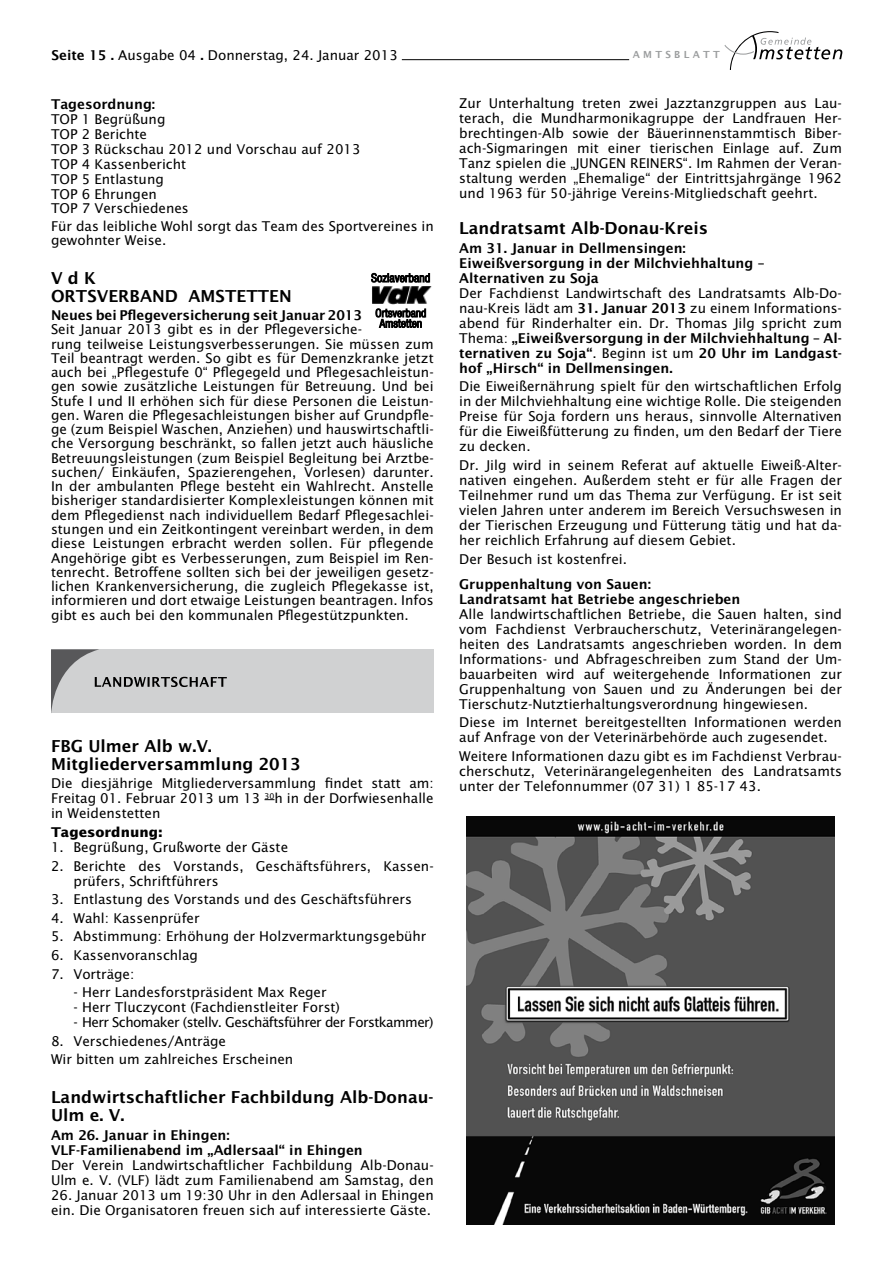
<style>
.page{position:relative;width:893px;height:1263px;background:#fff}
.page>*{position:absolute;margin:0;border:0;box-sizing:border-box;transform-origin:0 0}
.t1{font:16.5px/18px "Lucida Sans Demibold Roman";color:#000}
.t2{font:13.5px/15px "Lucida Sans";color:#000}
.t3{font:13.5px/15px "Lucida Sans Demibold Roman";color:#000}
.t4{font:13.5px "Lucida Sans";letter-spacing:-.04em;color:#000}
.t5{font:700 13.5px "Lucida Sans";color:#000}
.t6{font:9.75px "Lucida Sans Demibold Roman";letter-spacing:.34em;color:#9c9e9f}
.s1{font-family:"Lucida Sans Demibold Roman"}
.s2{font-family:"Lucida Sans"}
</style>
<div class="page">
<svg style="left:724px;top:31px;width:118px;height:39px"></svg>
<hr style="left:402px;top:59px;width:227px;height:1px;background:#000">
<img style="left:372px;top:286px;width:59px;height:18px">
<svg style="left:371px;top:273px;width:59px;height:10px"></svg>
<svg style="left:375px;top:308px;width:51px;height:20px"></svg>
<div style="left:51px;top:649px;width:383px;height:64px;background:#d0d1d2"></div>
<svg style="left:51px;top:649px;width:176px;height:64px"></svg>
<img style="left:467px;top:817px;width:367px;height:408px">
<p class="t2" style="left:51px;top:48px;width:348px"><span class="s1">Seite 15 .</span> Ausgabe 04 <span class="s1">.</span> Donnerstag, 24. Januar 2013</p>
<p class="t6" style="left:633px;top:48px;width:89px">AMTSBLATT</p>
<p class="t3" style="left:51px;top:96px;width:106px">Tagesordnung:</p>
<p class="t2" style="left:51px;top:111px;width:311px">TOP 1 Begrüßung<br>TOP 2 Berichte<br>TOP 3 Rückschau 2012 und Vorschau auf 2013<br>TOP 4 Kassenbericht<br>TOP 5 Entlastung<br>TOP 6 Ehrungen<br>TOP 7 Verschiedenes</p>
<p class="t2" style="left:51px;top:219px;width:384px;line-height:14.2px">Für das leibliche Wohl sorgt das Team des Sportvereines in gewohnter Weise.</p>
<p class="t1" style="left:51px;top:269px;width:242px">V d K<br>ORTSVERBAND AMSTETTEN</p>
<p class="t3" style="left:51px;top:308px;width:313px">Neues bei Pflegeversicherung seit Januar 2013</p>
<p class="t2" style="left:51px;top:322px;width:384px;line-height:14.2px">Seit Januar 2013 gibt es in der Pflegeversiche-<br>rung teilweise Leistungsverbesserungen. Sie müssen zum Teil beantragt werden. So gibt es für Demenzkranke jetzt auch bei „Pflegestufe 0“ Pflegegeld und Pflegesachleistun&shy;gen sowie zusätzliche Leistungen für Betreuung. Und bei Stufe I und II erhöhen sich für diese Personen die Leistun&shy;gen. Waren die Pflegesachleistungen bisher auf Grundpfle&shy;ge (zum Beispiel Waschen, Anziehen) und hauswirtschaftli&shy;che Versorgung beschränkt, so fallen jetzt auch häusliche Betreuungsleistungen (zum Beispiel Begleitung bei Arztbe&shy;suchen/ Einkäufen, Spazierengehen, Vorlesen) darunter.<br>In der ambulanten Pflege besteht ein Wahlrecht. Anstelle bisheriger standardisierter Komplexleistungen können mit dem Pflegedienst nach individuellem Bedarf Pflegesachlei&shy;stungen und ein Zeitkontingent vereinbart werden, in dem diese Leistungen erbracht werden sollen. Für pflegende Angehörige gibt es Verbesserungen, zum Beispiel im Ren&shy;tenrecht. Betroffene sollten sich bei der jeweiligen gesetz&shy;lichen Krankenversicherung, die zugleich Pflegekasse ist, informieren und dort etwaige Leistungen beantragen. Infos gibt es auch bei den kommunalen Pflegestützpunkten.</p>
<p class="t2" style="left:459px;top:96px;width:384px;text-align:justify">Zur Unterhaltung treten zwei Jazztanzgruppen aus Lau&shy;terach, die Mundharmonikagruppe der Landfrauen Her&shy;brechtingen-Alb sowie der Bäuerinnenstammtisch Biber&shy;ach-Sigmaringen mit einer tierischen Einlage auf. Zum Tanz spielen die „JUNGEN REINERS“. Im Rahmen der Veran&shy;staltung werden „Ehemalige“ der Eintrittsjahrgänge 1962 und 1963 für 50-jährige Vereins-Mitgliedschaft geehrt.</p>
<p class="t1" style="left:459px;top:219px;width:250px">Landratsamt Alb-Donau-Kreis</p>
<p class="t3" style="left:459px;top:240px;width:307px">Am 31. Januar in Dellmensingen:<br>Eiweißversorgung in der Milchviehhaltung –<br>Alternativen zu Soja</p>
<p class="t2" style="left:459px;top:285px;width:384px;text-align:justify">Der Fachdienst Landwirtschaft des Landratsamts Alb-Do&shy;nau-Kreis lädt am <span class="s1">31. Januar 2013</span> zu einem Informations&shy;abend für Rinderhalter ein. Dr. Thomas Jilg spricht zum</p>
<p class="t3" style="left:459px;top:330px;width:384px;text-align:justify"><span class="s2">Thema:</span> „Eiweißversorgung in der Milchviehhaltung – Al&shy;ternativen zu Soja“<span class="s2">. Beginn ist um</span> 20 Uhr im Landgast&shy;hof „Hirsch“ in Dellmensingen.</p>
<p class="t2" style="left:459px;top:379px;width:384px;text-align:justify">Die Eiweißernährung spielt für den wirtschaftlichen Erfolg in der Milchviehhaltung eine wichtige Rolle. Die steigenden Preise für Soja fordern uns heraus, sinnvolle Alternativen für die Eiweißfütterung zu finden, um den Bedarf der Tiere zu decken.</p>
<p class="t2" style="left:459px;top:458px;width:384px;text-align:justify">Dr. Jilg wird in seinem Referat auf aktuelle Eiweiß-Alter&shy;nativen eingehen. Außerdem steht er für alle Fragen der Teilnehmer rund um das Thema zur Verfügung. Er ist seit vielen Jahren unter anderem im Bereich Versuchswesen in der Tierischen Erzeugung und Fütterung tätig und hat da&shy;her reichlich Erfahrung auf diesem Gebiet.</p>
<p class="t2" style="left:459px;top:551px;width:169px">Der Besuch ist kostenfrei.</p>
<p class="t3" style="left:459px;top:576px;width:283px">Gruppenhaltung von Sauen:<br>Landratsamt hat Betriebe angeschrieben</p>
<p class="t2" style="left:459px;top:606px;width:384px;text-align:justify">Alle landwirtschaftlichen Betriebe, die Sauen halten, sind vom Fachdienst Verbraucherschutz, Veterinärangelegen&shy;heiten des Landratsamts angeschrieben worden. In dem Informations- und Abfrageschreiben zum Stand der Um&shy;bauarbeiten wird auf weitergehende Informationen zur Gruppenhaltung von Sauen und zu Änderungen bei der Tierschutz-Nutztierhaltungsverordnung hingewiesen.</p>
<p class="t2" style="left:459px;top:715px;width:384px">Diese im Internet bereitgestellten Informationen werden auf Anfrage von der Veterinärbehörde auch zugesendet.</p>
<p class="t2" style="left:459px;top:749px;width:384px;text-align:justify">Weitere Informationen dazu gibt es im Fachdienst Verbrau&shy;cherschutz, Veterinärangelegenheiten des Landratsamts unter der Telefonnummer (07 31) 1 85-17 43.</p>
<p class="t1" style="left:51px;top:737px;width:251px">FBG Ulmer Alb w.V.<br>Mitgliederversammlung 2013</p>
<p class="t2" style="left:51px;top:776px;width:384px;text-align:justify">Die diesjährige Mitgliederversammlung findet statt am:<br>Freitag 01. Februar 2013 um 13 <sup>30</sup>h in der Dorfwiesenhalle in Weidenstetten</p>
<p class="t5" style="left:51px;top:824px;width:113px">Tagesordnung:</p>
<p class="t2" style="left:51px;top:840px;width:239px">1. Begrüßung, Grußworte der Gäste</p>
<p class="t2" style="left:74px;top:858px;width:362px;text-indent:-23px">2. Berichte des Vorstands, Geschäftsführers, Kassen&shy;prüfers, Schriftführers</p>
<p class="t2" style="left:51px;top:892px;width:362px">3. Entlastung des Vorstands und des Geschäftsführers</p>
<p class="t2" style="left:51px;top:910px;width:150px">4. Wahl: Kassenprüfer</p>
<p class="t2" style="left:51px;top:929px;width:377px">5. Abstimmung: Erhöhung der Holzvermarktungsgebühr</p>
<p class="t2" style="left:51px;top:948px;width:149px">6. Kassenvoranschlag</p>
<p class="t2" style="left:51px;top:966px;width:85px">7. Vorträge:</p>
<p class="t2" style="left:74px;top:985px;width:255px">- Herr Landesforstpräsident Max Reger</p>
<p class="t2" style="left:74px;top:1000px;width:268px">- Herr Tluczycont (Fachdienstleiter Forst)</p>
<p class="t4" style="left:74px;top:1015px;width:362px">- Herr Schomaker (stellv. Geschäftsführer der Forstkammer)</p>
<p class="t2" style="left:51px;top:1032px;width:244px;line-height:18.6px">8. Verschiedenes/Anträge<br>Wir bitten um zahlreiches Erscheinen</p>
<p class="t1" style="left:51px;top:1088px;width:384px">Landwirtschaftlicher Fachbildung Alb-Donau-<br>Ulm e. V.</p>
<p class="t3" style="left:51px;top:1127px;width:313px">Am 26. Januar in Ehingen:<br>VLF-Familienabend im „Adlersaal“ in Ehingen</p>
<p class="t2" style="left:51px;top:1157px;width:384px">Der Verein Landwirtschaftlicher Fachbildung Alb-Donau-<br>Ulm e. V. (VLF) lädt zum Familienabend am Samstag, den</p>
<p class="t2" style="left:51px;top:1187px;width:384px">26. Januar 2013 um 19:30 Uhr in den Adlersaal in Ehingen ein. Die Organisatoren freuen sich auf interessierte Gäste.</p>
</div>
